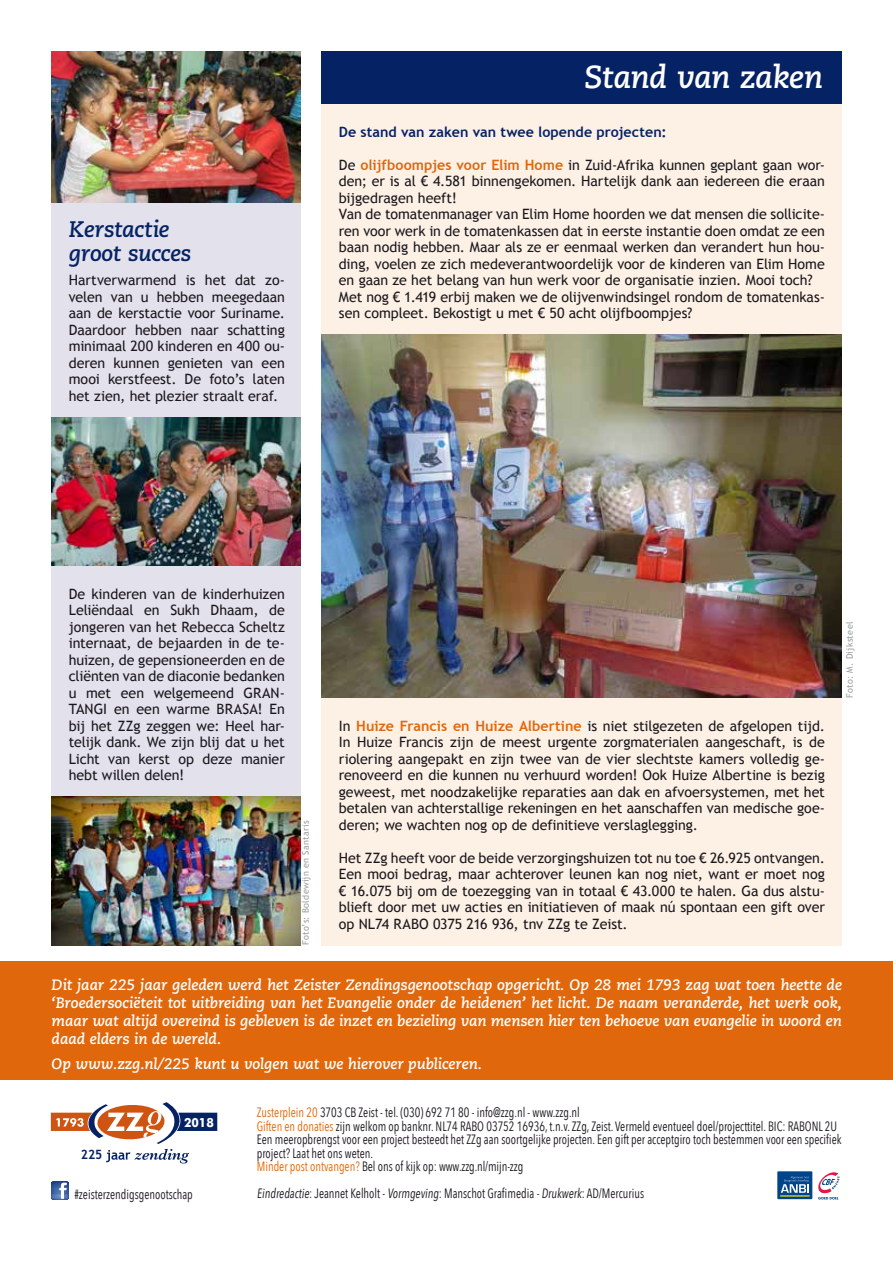
<style>
.page{position:relative;width:893px;height:1263px;background:#fff}
.page>*{position:absolute;margin:0;border:0;box-sizing:border-box;transform-origin:0 0}
.t1{font:italic 700 31.65px "Caecilia";letter-spacing:-.025em;color:#fff}
.t2{font:italic 700 22.5px/24px "Caecilia";letter-spacing:-.015em;color:#052265}
.t3{font:italic 700 15px/18px "Caecilia";letter-spacing:-.01em;color:#fff;text-align:justify}
.t4{font:14.25px/16.5px "Trebuchet MS";letter-spacing:-.005em;color:#1a171c;text-align:justify}
.t5{font:700 14.25px "Trebuchet MS";letter-spacing:.005em;color:#052265}
.t6{font:13.5px/13.5px "Avenir Next Condensed";color:#1a171c;scale:.89 1}
.t7{font:700 12.75px "Trebuchet MS";color:#052265;scale:.95 1}
.t8{font:700 12.6px "Futura BT";color:#fff;scale:.95 1}
.t9{font:9px "Trebuchet MS";letter-spacing:.03em;color:#9c9e9f}
.s1{font-weight:700;color:#e0670b}
.s2{color:#e0670b}
</style>
<div class="page">
<div style="left:322px;top:87px;width:520px;height:858px;background:#fdf1e6"></div>
<div style="left:51px;top:51px;width:249px;height:878px;background:#e2e1ec"></div>
<div style="left:0;top:962px;width:893px;height:118px;background:#e0670b"></div>
<svg style="left:51px;top:1102px;width:166px;height:61px"></svg>
<svg style="left:818px;top:1172px;width:21px;height:27px"></svg>
<div style="left:777px;top:1171px;width:35px;height:28px;background:#004489"></div>
<svg style="left:781px;top:1176px;width:28px;height:17px"></svg>
<hr style="left:780px;top:1195px;width:30px;height:1px;background:#ffeb00">
<svg style="left:51px;top:1181px;width:18px;height:18px"></svg>
<img style="left:51px;top:51px;width:249px;height:151px">
<img style="left:322px;top:335px;width:520px;height:363px">
<img style="left:51px;top:417px;width:249px;height:148px">
<img style="left:51px;top:796px;width:249px;height:149px">
<div style="left:322px;top:51px;width:520px;height:53px;background:#052265"></div>
<h2 class="t2" style="left:69px;top:218px;width:124px">Kerstactie groot succes</h2>
<p class="t4" style="left:69px;top:272px;width:218px">Hartverwarmend is het dat zo&shy;velen van u hebben meegedaan aan de kerstactie voor Suriname.<br>Daardoor hebben naar schatting minimaal 200 kinderen en 400 ou&shy;deren kunnen genieten van een mooi kerstfeest. De foto’s laten het zien, het plezier straalt eraf.</p>
<h1 class="t1" style="left:585px;top:59px;width:240px">Stand van zaken</h1>
<p class="t5" style="left:339px;top:123px;width:329px">De stand van zaken van twee lopende projecten:</p>
<p class="t4" style="left:339px;top:156px;width:488px;text-align:left">De <span class="s1">olijfboompjes voor Elim Home</span> in Zuid-Afrika kunnen geplant gaan wor&shy;den; er is al € 4.581 binnengekomen. Hartelijk dank aan iedereen die eraan bijgedragen heeft!<br>Van de tomatenmanager van Elim Home hoorden we dat mensen die sollicite&shy;ren voor werk in de tomatenkassen dat in eerste instantie doen omdat ze een baan nodig hebben. Maar als ze er eenmaal werken dan verandert hun hou&shy;ding, voelen ze zich medeverantwoordelijk voor de kinderen van Elim Home en gaan ze het belang van hun werk voor de organisatie inzien. Mooi toch?<br>Met nog € 1.419 erbij maken we de olijvenwindsingel rondom de tomatenkas&shy;sen compleet. Bekostigt u met € 50 acht olijfboompjes?</p>
<p class="t4" style="left:69px;top:585px;width:218px">De kinderen van de kinderhuizen Leliëndaal en Sukh Dhaam, de jongeren van het Rebecca Scheltz internaat, de bejaarden in de te&shy;huizen, de gepensioneerden en de cliënten van de diaconie bedanken u met een welgemeend GRAN-TANGI en een warme BRASA! En bij het ZZg zeggen we: Heel har&shy;telijk dank. We zijn blij dat u het Licht van kerst op deze manier hebt willen delen!</p>
<p class="t9" style="left:300px;top:945px;width:126px;rotate:-90deg">Foto’s: Boldewijn en Santaris</p>
<p class="t4" style="left:339px;top:717px;width:488px">In <span class="s1">Huize Francis en Huize Albertine</span> is niet stilgezeten de afgelopen tijd.<br>In Huize Francis zijn de meest urgente zorgmaterialen aangeschaft, is de riolering aangepakt en zijn twee van de vier slechtste kamers volledig ge&shy;renoveerd en die kunnen nu verhuurd worden! Ook Huize Albertine is bezig geweest, met noodzakelijke reparaties aan dak en afvoersystemen, met het betalen van achterstallige rekeningen en het aanschaffen van medische goe&shy;deren; we wachten nog op de definitieve verslaglegging.</p>
<p class="t4" style="left:339px;top:849px;width:488px">Het ZZg heeft voor de beide verzorgingshuizen tot nu toe € 26.925 ontvangen.<br>Een mooi bedrag, maar achterover leunen kan nog niet, want er moet nog € 16.075 bij om de toezegging van in totaal € 43.000 te halen. Ga dus alstu&shy;blieft door met uw acties en initiatieven of maak nú spontaan een gift over op NL74 RABO 0375 216 936, tnv ZZg te Zeist.</p>
<p class="t9" style="left:844px;top:698px;width:77px;rotate:-90deg">Foto: M. Dijksteel</p>
<p class="t3" style="left:52px;top:976px;width:792px">Dit jaar 225 jaar geleden werd het Zeister Zendingsgenootschap opgericht. Op 28 mei 1793 zag wat toen heette de ‘Broedersociëteit tot uitbreiding van het Evangelie onder de heidenen’ het licht. De naam veranderde, het werk ook, maar wat altijd overeind is gebleven is de inzet en bezieling van mensen hier ten behoeve van evangelie in woord en daad elders in de wereld.</p>
<p class="t3" style="left:52px;top:1055px;width:432px">Op www.zzg.nl/225 kunt u volgen wat we hierover publiceren.</p>
<p class="t7" style="left:81px;top:1147px;width:24px">225</p>
<p class="t8" style="left:184px;top:1114px;width:33px">2018</p>
<p class="t6" style="left:74px;top:1187px;width:135px">#zeisterzendigsgenootschap</p>
<p class="t6" style="left:257px;top:1105px;width:658px"><span class="s2">Zusterplein 20</span> 3703 CB Zeist - tel. (030) 692 71 80 - info@zzg.nl - www.zzg.nl<br><span class="s2">Giften en donaties</span> zijn welkom op banknr. NL74 RABO 03752 16936, t.n.v. ZZg, Zeist. Vermeld eventueel doel/projecttitel. BIC: RABONL 2U Een meeropbrengst voor een project besteedt het ZZg aan soortgelijke projecten. Een gift per acceptgiro toch bestemmen voor een specifiek project? Laat het ons weten.<br><span class="s2">Minder post ontvangen?</span> Bel ons of kijk op: www.zzg.nl/mijn-zzg</p>
<p class="t6" style="left:257px;top:1186px;width:437px">Eindredactie: Jeannet Kelholt - Vormgeving: Manschot Grafimedia -Drukwerk: AD/Mercurius</p>
</div>
